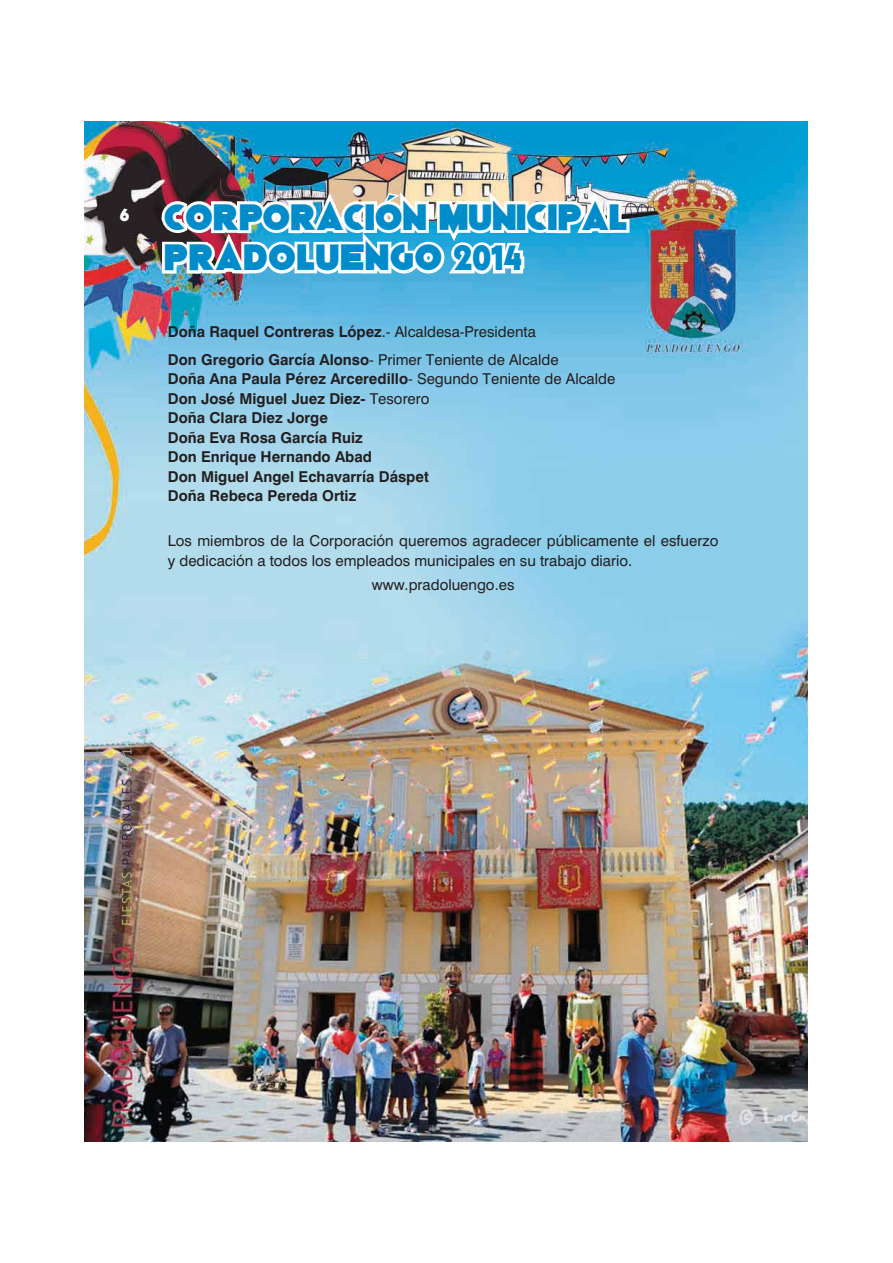
<style>
.page{position:relative;width:893px;height:1263px;background:#fff}
.page>*{position:absolute;margin:0;border:0;box-sizing:border-box;transform-origin:0 0}
.t1{font:36px/40.5px "DYLANDOG";letter-spacing:.045em;color:#008bcb}
.t2{font:700 15px/19.5px "Swiss 721 BT";color:#231f20}
.t3{font:15px/19.5px "Swiss 721 BT";color:#231f20}
.s1{font-family:"Kabel";font-weight:900}
.s2{font-weight:400}
</style>
<div class="page">
<img style="left:85px;top:121px;width:723px;height:1021px">
<div style="left:260px;top:201px;width:32px;height:32px;border:6px solid #fff;border-radius:50%"></div>
<div style="left:269px;top:209px;width:15px;height:16px;border:6px solid #fff;border-radius:50%"></div>
<img style="left:159px;top:198px;width:114px;height:79px">
<div style="left:266px;top:242px;width:32px;height:32px;border:6px solid #fff;border-radius:50%"></div>
<div style="left:274px;top:250px;width:16px;height:16px;border:6px solid #fff;border-radius:50%"></div>
<img style="left:285px;top:173px;width:347px;height:106px">
<h1 class="t1" style="left:165px;top:197px;width:463px;text-indent:-45px"><sup>6</sup> CORPORACION MUNICIPAL<br>PRADOLUENGO <span class="s1">2014</span></h1>
<p class="t2" style="left:168px;top:319px;width:392px;line-height:28px">Doña Raquel Contreras López<span class="s2">.- Alcaldesa-Presidenta<br></span>Don Gregorio García Alonso<span class="s2">- Primer Teniente de Alcalde</span></p>
<p class="t2" style="left:168px;top:371px;width:449px">Doña Ana Paula Pérez Arceredillo<span class="s2">- Segundo Teniente de Alcalde<br></span>Don José Miguel Juez Diez- <span class="s2">Tesorero<br></span>Doña Clara Diez Jorge<br>Doña Eva Rosa García Ruiz<br>Don Enrique Hernando Abad<br>Don Miguel Angel Echavarría Dáspet<br>Doña Rebeca Pereda Ortiz</p>
<p class="t3" style="left:168px;top:532px;width:552px">Los miembros de la Corporación queremos agradecer públicamente el esfuerzo y dedicación a todos los empleados municipales en su trabajo diario.</p>
<p class="t3" style="left:372px;top:575px;width:144px">www.pradoluengo.es</p>
</div>
